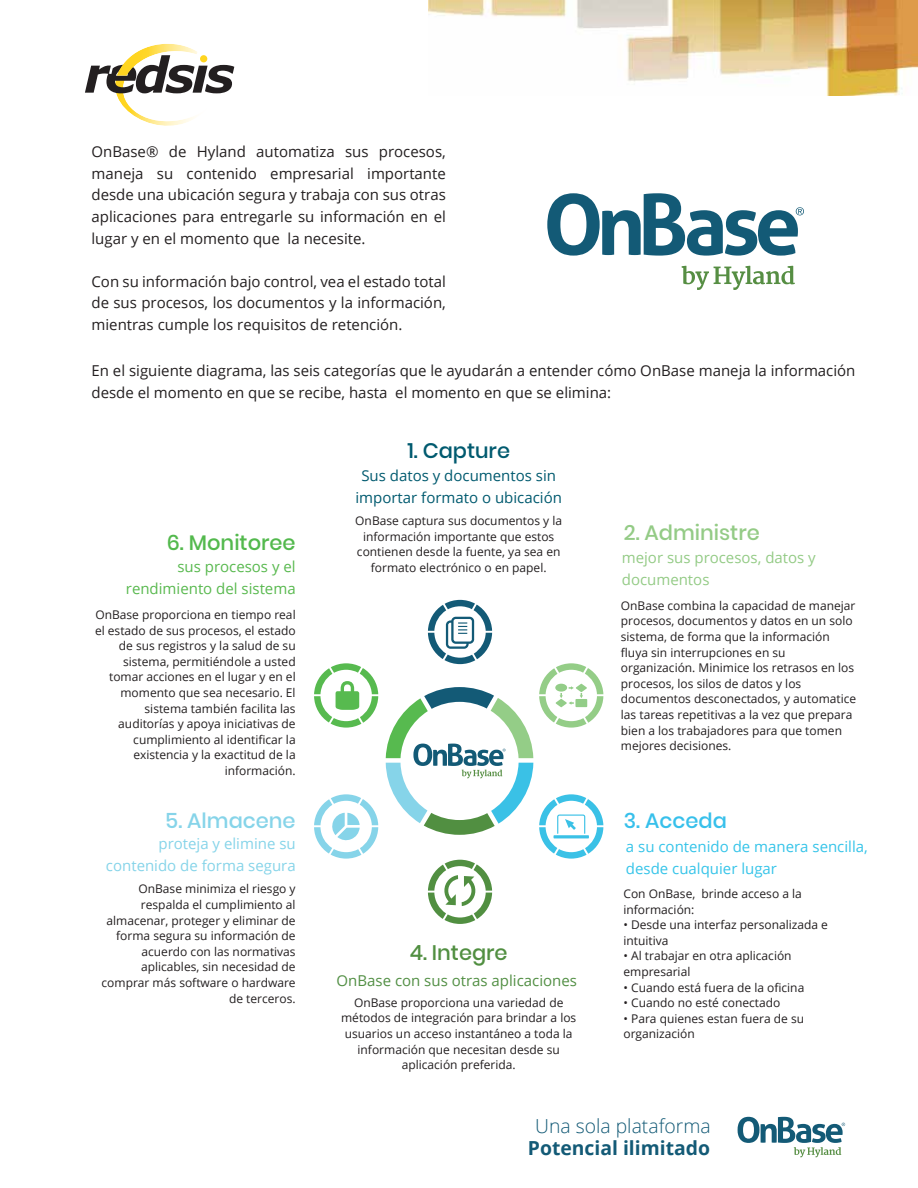
<style>
.page{position:relative;width:918px;height:1188px;background:#fff}
.page>*{position:absolute;margin:0;border:0;box-sizing:border-box;transform-origin:0 0}
.t1{font:500 21px "Poppins";color:#94cb86}
.t2{font:500 21px "Poppins";color:#53b94d}
.t3{font:500 21px "Poppins";color:#86d4e9}
.t4{font:500 21px "Poppins";color:#005a6f}
.t5{font:500 21px "Poppins";color:#518f41}
.t6{font:500 21px "Poppins";color:#37c0eb}
.t7{font:700 19.35px "Open Sans";color:#135a76}
.t8{font:300 19.35px "Open Sans";color:#135a76}
.t9{font:15px/21.6px "Open Sans";color:#231f20;text-align:justify}
.t10{font:15px/21.6px "Open Sans";color:#35c4e9}
.t11{font:15px/21.6px "Open Sans";color:#005a6f;text-align:center}
.t12{font:15px/21.6px "Open Sans";color:#86d4e9;text-align:right}
.t13{font:15px/21.6px "Open Sans";color:#59b94f;text-align:right}
.t14{font:15px/21.6px "Open Sans";color:#94cb86}
.t15{font:15px "Open Sans";color:#528f44}
.t16{font:12px/15.6px "Open Sans";color:#231f20}
</style>
<div class="page">
<svg style="left:85px;top:44px;width:149px;height:82px"></svg>
<img style="left:428px;top:0;width:490px;height:95px">
<svg style="left:738px;top:1117px;width:107px;height:40px"></svg>
<svg style="left:682px;top:266px;width:113px;height:24px"></svg>
<svg style="left:547px;top:193px;width:257px;height:63px"></svg>
<svg style="left:314px;top:794px;width:64px;height:65px"></svg>
<svg style="left:314px;top:663px;width:64px;height:65px"></svg>
<svg style="left:428px;top:600px;width:64px;height:64px"></svg>
<svg style="left:539px;top:663px;width:64px;height:65px"></svg>
<svg style="left:539px;top:794px;width:64px;height:65px"></svg>
<svg style="left:428px;top:860px;width:64px;height:64px"></svg>
<svg style="left:386px;top:687px;width:147px;height:148px"></svg>
<p class="t9" style="left:92px;top:140px;width:356px">OnBase® de Hyland automatiza sus procesos, maneja su contenido empresarial importante desde una ubicación segura y trabaja con sus otras aplicaciones para entregarle su información en el lugar y en el momento que la necesite.</p>
<p class="t9" style="left:92px;top:270px;width:356px">Con su información bajo control, vea el estado total de sus procesos, los documentos y la información, mientras cumple los requisitos de retención.</p>
<p class="t9" style="left:92px;top:360px;width:765px">En el siguiente diagrama, las seis categorías que le ayudarán a entender cómo OnBase maneja la información desde el momento en que se recibe, hasta el momento en que se elimina:</p>
<h1 class="t4" style="left:407px;top:439px;width:104px">1. Capture</h1>
<h1 class="t2" style="left:167px;top:531px;width:130px">6. Monitoree</h1>
<p class="t13" style="left:126px;top:556px;width:171px">sus procesos y el rendimiento del sistema</p>
<p class="t16" style="left:95px;top:606px;width:202px;text-align:right">OnBase proporciona en tiempo real el estado de sus procesos, el estado de sus registros y la salud de su sistema, permitiéndole a usted tomar acciones en el lugar y en el momento que sea necesario. El sistema también facilita las auditorías y apoya iniciativas de cumplimiento al identificar la existencia y la exactitud de la información.</p>
<h1 class="t3" style="left:165px;top:808px;width:132px">5. Almacene</h1>
<p class="t12" style="left:106px;top:833px;width:191px">proteja y elimine su contenido de forma segura</p>
<p class="t16" style="left:102px;top:881px;width:196px;text-align:right">OnBase minimiza el riesgo y respalda el cumplimiento al almacenar, proteger y eliminar de forma segura su información de acuerdo con las normativas aplicables, sin necesidad de comprar más software o hardware de terceros.</p>
<p class="t11" style="left:356px;top:465px;width:208px">Sus datos y documentos sin importar formato o ubicación</p>
<p class="t16" style="left:355px;top:513px;width:208px;text-align:center">OnBase captura sus documentos y la información importante que estos contienen desde la fuente, ya sea en formato electrónico o en papel.</p>
<h1 class="t5" style="left:410px;top:941px;width:99px">4. Integre</h1>
<p class="t15" style="left:337px;top:971px;width:242px">OnBase con sus otras aplicaciones</p>
<p class="t16" style="left:341px;top:994px;width:237px;text-align:center">OnBase proporciona una variedad de métodos de integración para brindar a los usuarios un acceso instantáneo a toda la información que necesitan desde su aplicación preferida.</p>
<h1 class="t1" style="left:624px;top:521px;width:137px">2. Administre</h1>
<p class="t14" style="left:622px;top:547px;width:196px">mejor sus procesos, datos y documentos</p>
<p class="t16" style="left:621px;top:597px;width:237px">OnBase combina la capacidad de manejar procesos, documentos y datos en un solo sistema, de forma que la información fluya sin interrupciones en su organización. Minimice los retrasos en los procesos, los silos de datos y los documentos desconectados, y automatice las tareas repetitivas a la vez que prepara bien a los trabajadores para que tomen mejores decisiones.</p>
<h1 class="t6" style="left:624px;top:808px;width:105px">3. Acceda</h1>
<p class="t10" style="left:626px;top:836px;width:243px">a su contenido de manera sencilla, desde cualquier lugar</p>
<p class="t16" style="left:623px;top:885px;width:180px">Con OnBase, brinde acceso a la información:</p>
<p class="t16" style="left:623px;top:917px;width:206px">• Desde una interfaz personalizada e intuitiva</p>
<p class="t16" style="left:623px;top:948px;width:170px">• Al trabajar en otra aplicación empresarial</p>
<p class="t16" style="left:623px;top:979px;width:182px">• Cuando está fuera de la oficina</p>
<p class="t16" style="left:623px;top:995px;width:158px">• Cuando no esté conectado</p>
<p class="t16" style="left:623px;top:1010px;width:182px">• Para quienes estan fuera de su organización</p>
<h2 class="t8" style="left:535px;top:1113px;width:177px">Una sola plataforma</h2>
<h2 class="t7" style="left:528px;top:1134px;width:184px">Potencial ilimitado</h2>
</div>
